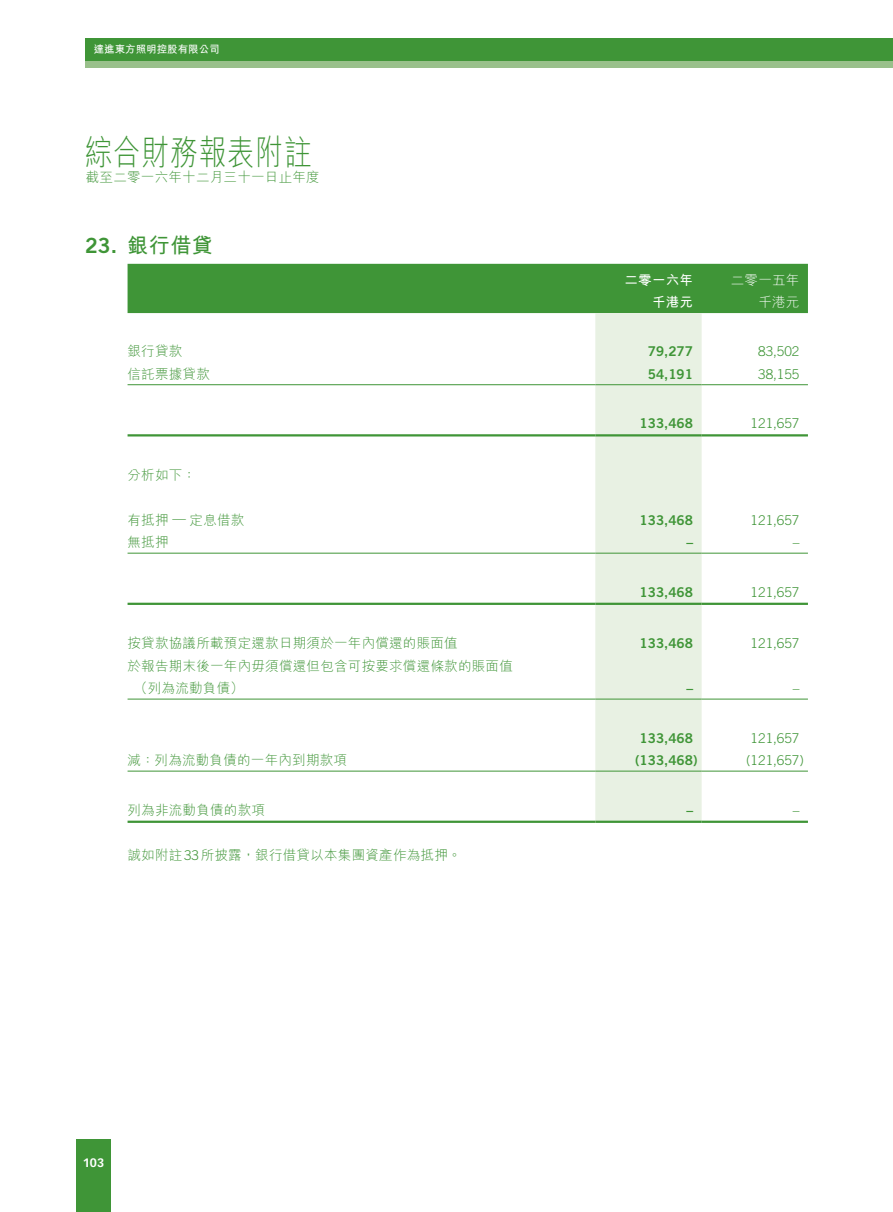
<style>
.page{position:relative;width:893px;height:1212px;background:#fff}
.page>*{position:absolute;margin:0;border:0;box-sizing:border-box;transform-origin:0 0}
.t1{font:300 34.5px "M Hei HK";letter-spacing:.03em;color:#3f9537;scale:.8 1}
._01_H1{font:700 21px "M Hei HK";color:#3f9537}
._01_H1-2{font:21px "Trade Gothic LT Std Bd 2";color:#3f9537}
._50_Table_txt{font:300 13.5px "M Hei HK";letter-spacing:.02em;color:#3f9537}
._50_Table_txt-2{font:300 13.5px "Trade Gothic LT Std";color:#3f9537}
._50_Table_txt-3{font:13.5px "Trade Gothic LT Std Bd 2";color:#3f9537}
._00_txt{font:300 13.5px "M Hei HK";letter-spacing:.02em;color:#3f9537}
._50_Table_txt-4{font:300 13.5px "M Hei HK";letter-spacing:.02em;color:#fff}
._50_Table_txt-5{font:700 13.5px "M Hei HK";letter-spacing:.02em;color:#fff}
.t2{font:700 12px "Vectora LT Std";color:#fff}
.t3{font:700 10.5px "M Hei HK";color:#fff}
.s1{font-family:"Trade Gothic LT Std"}
</style>
<div class="page">
<div style="left:85px;top:38px;width:808px;height:24px;background:#3f9537"></div>
<div style="left:85px;top:62px;width:808px;height:6px;background:#99c08b"></div>
<div style="left:77px;top:1140px;width:34px;height:72px;background:#3f9537"></div>
<div style="left:128px;top:264px;width:680px;height:49px;background:#3f9537"></div>
<div style="left:595px;top:313px;width:107px;height:508px;background:#e8f1e3"></div>
<hr style="left:128px;top:384px;width:467px;height:1px;background:#3f9537">
<hr style="left:595px;top:384px;width:107px;height:1px;background:#3f9537">
<hr style="left:702px;top:384px;width:106px;height:1px;background:#3f9537">
<hr style="left:128px;top:434px;width:467px;height:2px;background:#3f9537">
<hr style="left:595px;top:434px;width:107px;height:2px;background:#3f9537">
<hr style="left:702px;top:434px;width:106px;height:2px;background:#3f9537">
<hr style="left:128px;top:553px;width:467px;height:1px;background:#3f9537">
<hr style="left:595px;top:553px;width:107px;height:1px;background:#3f9537">
<hr style="left:702px;top:553px;width:106px;height:1px;background:#3f9537">
<hr style="left:128px;top:603px;width:467px;height:2px;background:#3f9537">
<hr style="left:595px;top:603px;width:107px;height:2px;background:#3f9537">
<hr style="left:702px;top:603px;width:106px;height:2px;background:#3f9537">
<hr style="left:128px;top:699px;width:467px;height:1px;background:#3f9537">
<hr style="left:595px;top:699px;width:107px;height:1px;background:#3f9537">
<hr style="left:702px;top:699px;width:106px;height:1px;background:#3f9537">
<hr style="left:128px;top:771px;width:467px;height:1px;background:#3f9537">
<hr style="left:595px;top:771px;width:107px;height:1px;background:#3f9537">
<hr style="left:702px;top:771px;width:106px;height:1px;background:#3f9537">
<hr style="left:128px;top:821px;width:467px;height:2px;background:#3f9537">
<hr style="left:595px;top:821px;width:107px;height:2px;background:#3f9537">
<hr style="left:702px;top:821px;width:106px;height:2px;background:#3f9537">
<p class="t3" style="left:94px;top:42px;width:128px">達進東方照明控股有限公司</p>
<h1 class="t1" style="left:85px;top:134px;width:285px">綜合財務報表附註</h1>
<p class="_50_Table_txt" style="left:86px;top:170px;width:235px">截至二零一六年十二月三十一日止年度</p>
<p class="_01_H1-2" style="left:85px;top:232px;width:34px">23.</p>
<p class="_01_H1" style="left:128px;top:230px;width:87px">銀行借貸</p>
<p class="_50_Table_txt" style="left:128px;top:344px;width:56px">銀行貸款</p>
<p class="_50_Table_txt" style="left:128px;top:367px;width:84px">信託票據貸款</p>
<p class="_50_Table_txt" style="left:128px;top:468px;width:70px">分析如下：</p>
<p class="_50_Table_txt" style="left:190px;top:513px;width:56px">定息借款</p>
<p class="_50_Table_txt" style="left:128px;top:513px;width:43px">有抵押</p>
<p class="_50_Table_txt-2" style="left:172px;top:510px;width:15px">—</p>
<p class="_50_Table_txt" style="left:128px;top:535px;width:43px">無抵押</p>
<p class="_50_Table_txt" style="left:128px;top:636px;width:332px">按貸款協議所載預定還款日期須於一年內償還的賬面值</p>
<p class="_50_Table_txt" style="left:128px;top:659px;width:387px">於報告期末後一年內毋須償還但包含可按要求償還條款的賬面值</p>
<p class="_50_Table_txt" style="left:134px;top:681px;width:111px">（列為流動負債(</p>
<p class="_50_Table_txt" style="left:128px;top:753px;width:221px">減：列為流動負債的一年內到期款項</p>
<p class="_50_Table_txt" style="left:128px;top:803px;width:139px">列為非流動負債的款項</p>
<p class="_00_txt" style="left:128px;top:848px;width:335px">誠如附註<span class="s1">33</span>所披露，銀行借貸以本集團資產作為抵押。</p>
<p class="_50_Table_txt-5" style="left:624px;top:270px;width:70px">二零一六年</p>
<p class="_50_Table_txt-4" style="left:731px;top:273px;width:70px">二零一五年</p>
<p class="_50_Table_txt-5" style="left:652px;top:292px;width:43px">千港元</p>
<p class="_50_Table_txt-4" style="left:758px;top:295px;width:43px">千港元</p>
<p class="_50_Table_txt-3" style="left:648px;top:343px;width:47px">79,277</p>
<p class="_50_Table_txt-2" style="left:758px;top:343px;width:43px">83,502</p>
<p class="_50_Table_txt-3" style="left:648px;top:366px;width:47px">54,191</p>
<p class="_50_Table_txt-2" style="left:758px;top:366px;width:43px">38,155</p>
<p class="_50_Table_txt-3" style="left:639px;top:415px;width:55px">133,468</p>
<p class="_50_Table_txt-2" style="left:751px;top:416px;width:50px">121,657</p>
<p class="_50_Table_txt-3" style="left:639px;top:512px;width:55px">133,468</p>
<p class="_50_Table_txt-2" style="left:751px;top:512px;width:50px">121,657</p>
<p class="_50_Table_txt-3" style="left:686px;top:534px;width:8px">–</p>
<p class="_50_Table_txt-2" style="left:793px;top:534px;width:8px">–</p>
<p class="_50_Table_txt-3" style="left:639px;top:584px;width:55px">133,468</p>
<p class="_50_Table_txt-2" style="left:751px;top:584px;width:50px">121,657</p>
<p class="_50_Table_txt-3" style="left:639px;top:635px;width:55px">133,468</p>
<p class="_50_Table_txt-2" style="left:751px;top:635px;width:50px">121,657</p>
<p class="_50_Table_txt-3" style="left:686px;top:680px;width:8px">–</p>
<p class="_50_Table_txt-2" style="left:793px;top:680px;width:8px">–</p>
<p class="_50_Table_txt-3" style="left:639px;top:729px;width:55px">133,468</p>
<p class="_50_Table_txt-2" style="left:751px;top:730px;width:50px">121,657</p>
<p class="_50_Table_txt-3" style="left:635px;top:752px;width:64px">)133,468(</p>
<p class="_50_Table_txt-2" style="left:746px;top:752px;width:59px">)121,657(</p>
<p class="_50_Table_txt-3" style="left:686px;top:801px;width:8px">–</p>
<p class="_50_Table_txt-2" style="left:793px;top:802px;width:8px">–</p>
<p class="t2" style="left:83px;top:1155px;width:23px">103</p>
</div>
